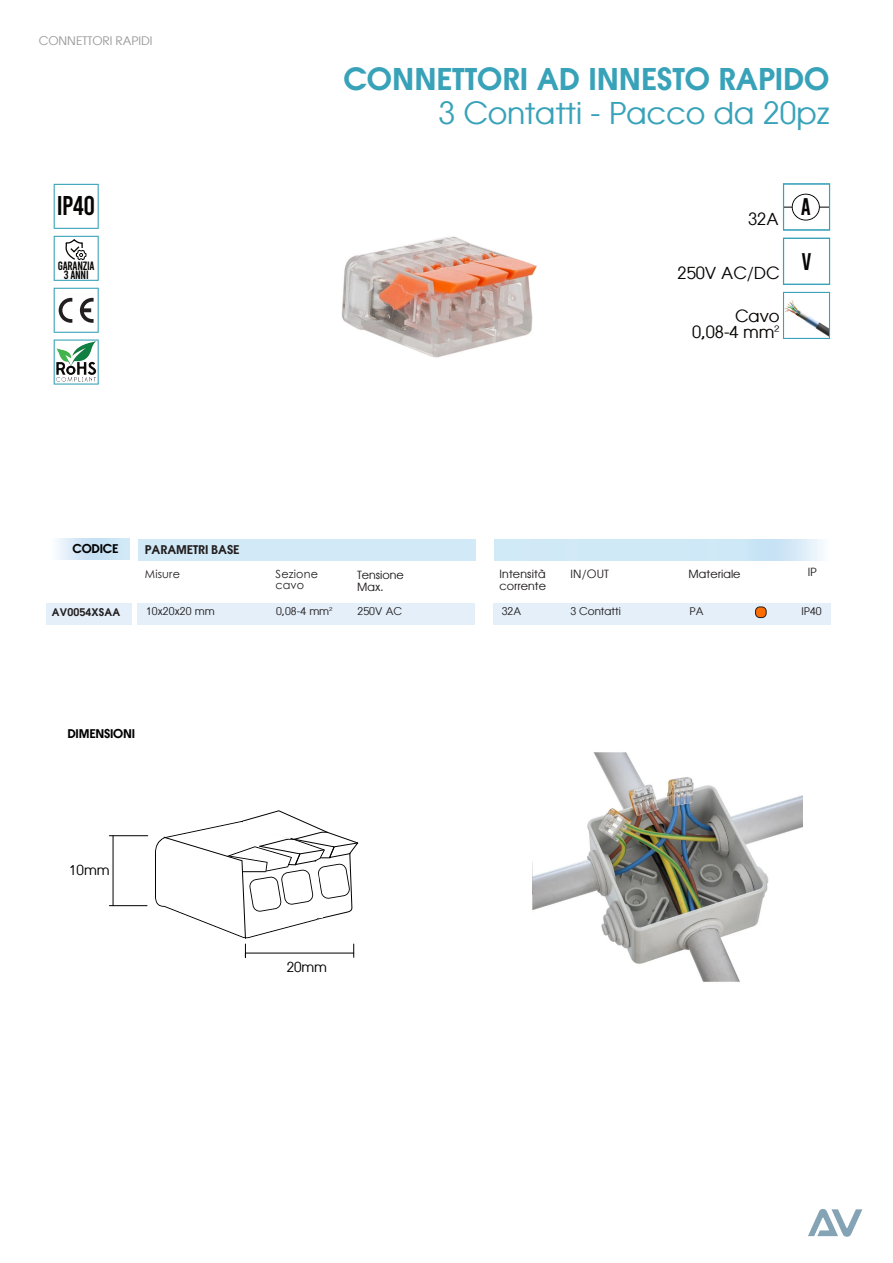
<style>
.page{position:relative;width:893px;height:1263px;background:#fff}
.page>*{position:absolute;margin:0;border:0;box-sizing:border-box;transform-origin:0 0}
.t1{font:600 30px "Atlanta";color:#38a2b9}
.t2{font:30px "Atlanta";color:#38a2b9}
.t3{font:27px "Bebas";color:#070504}
.t4{font:24px "Bebas";color:#070504}
.t5{font:16.5px/16.5px "Atlanta";color:#070504;text-align:right}
.t6{font:13.5px "Atlanta";color:#000}
.t7{font:600 12px "Atlanta";letter-spacing:-.015em;color:#000}
.t8{font:12px "Bebas";letter-spacing:-.02em;color:#070504}
.t9{font:600 12px "Atlanta";letter-spacing:-.005em;color:#231f20}
.t10{font:11.7px "Atlanta";color:#9a9897}
.t11{font:11.25px/12px "Atlanta";color:#231f20}
.t12{font:11.25px/11.2px "Century Gothic";letter-spacing:.015em;color:#231f20}
.t13{font:10.5px "Atlanta";letter-spacing:.01em;color:#231f20}
.t14{font:600 10.5px "Atlanta";letter-spacing:.015em;color:#231f20}
</style>
<div class="page">
<hr style="left:109px;top:835px;width:39px;height:1px;background:#000">
<hr style="left:109px;top:905px;width:38px;height:1px;background:#000">
<hr style="left:113px;top:836px;width:1px;height:70px;background:#000">
<img style="left:341px;top:236px;width:196px;height:122px">
<img style="left:808px;top:1209px;width:55px;height:28px">
<svg style="left:783px;top:238px;width:47px;height:47px"></svg>
<svg style="left:783px;top:292px;width:47px;height:47px"></svg>
<svg style="left:54px;top:184px;width:45px;height:45px"></svg>
<svg style="left:54px;top:288px;width:45px;height:45px"></svg>
<svg style="left:54px;top:236px;width:45px;height:45px"></svg>
<svg style="left:54px;top:339px;width:45px;height:46px"></svg>
<div style="left:46px;top:603px;width:85px;height:21px;background:#e4eff9"></div>
<div style="left:138px;top:539px;width:338px;height:21px;background:#d2eaf7"></div>
<div style="left:493px;top:603px;width:338px;height:21px;background:#e4eff9"></div>
<div style="left:138px;top:603px;width:337px;height:21px;background:#e4eff9"></div>
<div style="left:755px;top:607px;width:11px;height:11px;background:#ff6d00;border:1px solid #231f20;border-radius:4px"></div>
<svg style="left:783px;top:183px;width:47px;height:47px"></svg>
<img style="left:533px;top:752px;width:269px;height:230px">
<svg style="left:155px;top:810px;width:204px;height:148px"></svg>
<p class="t10" style="left:39px;top:36px;width:115px">CONNETTORI RAPIDI</p>
<h1 class="t1" style="left:344px;top:68px;width:487px">CONNETTORI AD INNESTO RAPIDO</h1>
<h1 class="t2" style="left:439px;top:102px;width:393px">3 Contatti - Pacco da 20pz</h1>
<h2 class="t3" style="left:57px;top:188px;width:40px">IP40</h2>
<h3 class="t4" style="left:801px;top:191px;width:12px">A</h3>
<h3 class="t5" style="left:748px;top:212px;width:32px">32A</h3>
<p class="t8" style="left:58px;top:258px;width:38px">GARANZIA</p>
<h3 class="t4" style="left:801px;top:246px;width:12px">V</h3>
<p class="t8" style="left:64px;top:267px;width:26px">3 ANNI</p>
<h3 class="t5" style="left:678px;top:266px;width:104px">250V AC/DC</h3>
<h3 class="t5" style="left:692px;top:309px;width:89px">Cavo<br>0,08-4 mm²</h3>
<p class="t7" style="left:73px;top:544px;width:47px">CODICE</p>
<p class="t9" style="left:145px;top:545px;width:96px">PARAMETRI BASE</p>
<p class="t12" style="left:145px;top:570px;width:37px">Misure</p>
<p class="t12" style="left:276px;top:569px;width:44px">Sezione cavo</p>
<p class="t11" style="left:357px;top:570px;width:48px">Tensione<br>Max.</p>
<p class="t11" style="left:500px;top:569px;width:48px">Intensità corrente</p>
<p class="t11" style="left:571px;top:569px;width:40px">IN/OUT</p>
<p class="t11" style="left:689px;top:569px;width:54px">Materiale</p>
<p class="t11" style="left:808px;top:567px;width:11px">IP</p>
<p class="t14" style="left:52px;top:608px;width:70px">AV0054XSAA</p>
<p class="t13" style="left:146px;top:607px;width:70px">10x20x20 mm</p>
<p class="t13" style="left:276px;top:607px;width:58px">0,08-4 mm²</p>
<p class="t13" style="left:357px;top:607px;width:46px">250V AC</p>
<p class="t13" style="left:502px;top:607px;width:21px">32A</p>
<p class="t13" style="left:571px;top:607px;width:52px">3 Contatti</p>
<p class="t13" style="left:689px;top:607px;width:15px">PA</p>
<p class="t13" style="left:801px;top:607px;width:22px">IP40</p>
<p class="t7" style="left:67px;top:729px;width:69px">DIMENSIONI</p>
<p class="t6" style="left:69px;top:865px;width:42px">10mm</p>
<p class="t6" style="left:287px;top:962px;width:42px">20mm</p>
</div>
